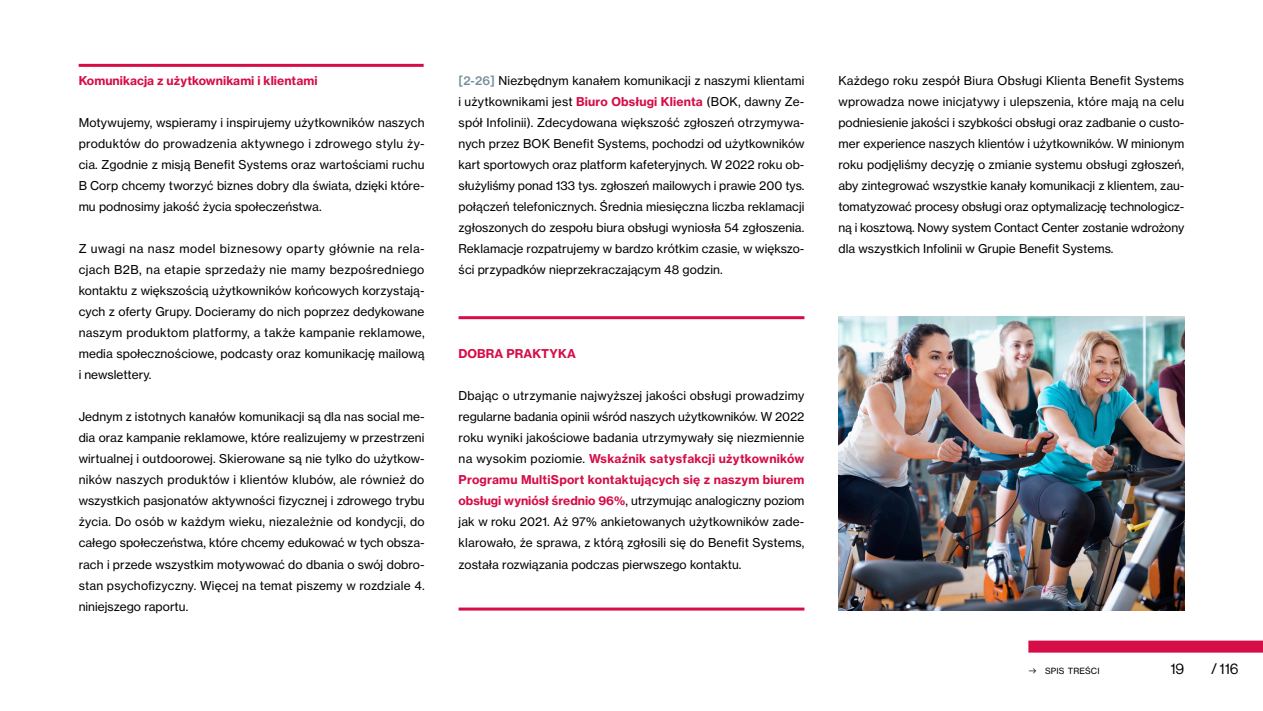
<style>
.page{position:relative;width:1263px;height:711px;background:#fff}
.page>*{position:absolute;margin:0;border:0;box-sizing:border-box;transform-origin:0 0}
.t1{font:15px "N Haas Grotesk DS Pro 55 Rg";color:#000}
.txt_zwykly_akapitowy{font:12px/21px "N Haas Grotesk TX Pro 55 Rg";letter-spacing:.005em;color:#000;text-align:justify}
.H9_srodtytuly_zwykle{font:12px "N Haas Grotesk TX Pro 75 Bd";letter-spacing:.005em;color:#d60d47}
.t2{font:8.4px "N Haas Grotesk TX Pro 55 Rg";letter-spacing:.015em;color:#000}
.s1{font-family:"N Haas Grotesk TX Pro 65 Md";color:#758c99}
.s2{font-family:"N Haas Grotesk TX Pro 75 Bd";color:#d60d47}
</style>
<div class="page">
<div style="left:1028px;top:640px;width:235px;height:12px;background:#d60d47"></div>
<hr style="left:79px;top:64px;width:345px;height:3px;background:#d60d47">
<hr style="left:459px;top:316px;width:345px;height:3px;background:#d60d47">
<hr style="left:459px;top:607px;width:345px;height:3px;background:#d60d47">
<img style="left:838px;top:316px;width:346px;height:294px">
<p class="H9_srodtytuly_zwykle" style="left:79px;top:73px;width:240px">Komunikacja z użytkownikami i klientami</p>
<p class="txt_zwykly_akapitowy" style="left:79px;top:112px;width:347px">Motywujemy, wspieramy i inspirujemy użytkowników naszych produktów do prowadzenia aktywnego i zdrowego stylu ży&shy;cia. Zgodnie z misją Benefit Systems oraz wartościami ruchu B Corp chcemy tworzyć biznes dobry dla świata, dzięki które&shy;mu podnosimy jakość życia społeczeństwa.</p>
<p class="txt_zwykly_akapitowy" style="left:79px;top:238px;width:347px">Z uwagi na nasz model biznesowy oparty głównie na rela&shy;cjach B2B, na etapie sprzedaży nie mamy bezpośredniego kontaktu z większością użytkowników końcowych korzystają&shy;cych z oferty Grupy. Docieramy do nich poprzez dedykowane naszym produktom platformy, a także kampanie reklamowe, media społecznościowe, podcasty oraz komunikację mailową i newslettery.</p>
<p class="txt_zwykly_akapitowy" style="left:79px;top:406px;width:347px">Jednym z istotnych kanałów komunikacji są dla nas social me&shy;dia oraz kampanie reklamowe, które realizujemy w przestrzeni wirtualnej i outdoorowej. Skierowane są nie tylko do użytkow&shy;ników naszych produktów i klientów klubów, ale również do wszystkich pasjonatów aktywności fizycznej i zdrowego trybu życia. Do osób w każdym wieku, niezależnie od kondycji, do całego społeczeństwa, które chcemy edukować w tych obsza&shy;rach i przede wszystkim motywować do dbania o swój dobro&shy;stan psychofizyczny. Więcej na temat piszemy w rozdziale 4. niniejszego raportu.</p>
<p class="txt_zwykly_akapitowy" style="left:459px;top:70px;width:347px"><span class="s1">[2-26]</span> Niezbędnym kanałem komunikacji z naszymi klientami i użytkownikami jest <span class="s2">Biuro Obsługi Klienta</span> (BOK, dawny Ze&shy;spół Infolinii). Zdecydowana większość zgłoszeń otrzymywa&shy;nych przez BOK Benefit Systems, pochodzi od użytkowników kart sportowych oraz platform kafeteryjnych. W 2022 roku ob&shy;służyliśmy ponad 133 tys. zgłoszeń mailowych i prawie 200 tys. połączeń telefonicznych. Średnia miesięczna liczba reklamacji zgłoszonych do zespołu biura obsługi wyniosła 54 zgłoszenia.<br>Reklamacje rozpatrujemy w bardzo krótkim czasie, w większo&shy;ści przypadków nieprzekraczającym 48 godzin.</p>
<p class="txt_zwykly_akapitowy" style="left:838px;top:70px;width:347px">Każdego roku zespół Biura Obsługi Klienta Benefit Systems wprowadza nowe inicjatywy i ulepszenia, które mają na celu podniesienie jakości i szybkości obsługi oraz zadbanie o custo&shy;mer experience naszych klientów i użytkowników. W minionym roku podjęliśmy decyzję o zmianie systemu obsługi zgłoszeń, aby zintegrować wszystkie kanały komunikacji z klientem, zau&shy;tomatyzować procesy obsługi oraz optymalizację technologicz&shy;ną i kosztową. Nowy system Contact Center zostanie wdrożony dla wszystkich Infolinii w Grupie Benefit Systems.</p>
<p class="H9_srodtytuly_zwykle" style="left:459px;top:346px;width:119px">DOBRA PRAKTYKA</p>
<p class="txt_zwykly_akapitowy" style="left:459px;top:385px;width:347px">Dbając o utrzymanie najwyższej jakości obsługi prowadzimy regularne badania opinii wśród naszych użytkowników. W 2022 roku wyniki jakościowe badania utrzymywały się niezmiennie na wysokim poziomie. <span class="s2">Wskaźnik satysfakcji użytkowników Programu MultiSport kontaktujących się z naszym biurem obsługi wyniósł średnio 96%</span>, utrzymując analogiczny poziom jak w roku 2021. Aż 97% ankietowanych użytkowników zade&shy;klarowało, że sprawa, z którą zgłosili się do Benefit Systems, została rozwiązania podczas pierwszego kontaktu.</p>
<p class="t2" style="left:1045px;top:665px;width:56px">SPIS TREŚCI</p>
<p class="t1" style="left:1170px;top:659px;width:15px">19</p>
<p class="t1" style="left:1211px;top:659px;width:29px">/ 116</p>
</div>
